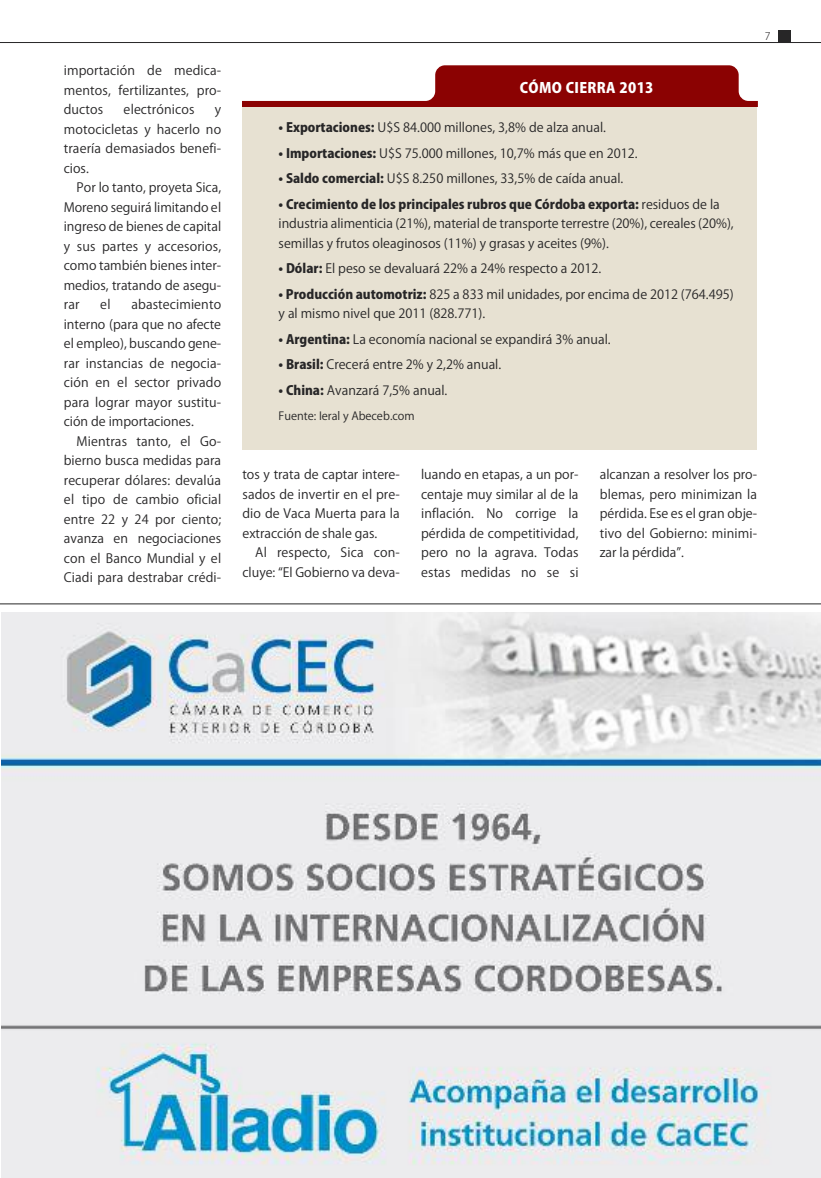
<style>
.page{position:relative;width:821px;height:1178px;background:#fff}
.page>*{position:absolute;margin:0;border:0;box-sizing:border-box;transform-origin:0 0}
.t1{font:800 14.25px "Koz Go Pro";letter-spacing:.025em;color:#fff}
.t2{font:12.75px/19.5px "Koz Go Pro";color:#272627;text-align:justify}
.t3{font:11.25px "Koz Go Pro";color:#272627}
.t4{font:300 10.5px "Koz Go Pro";color:#272627}
.s1{font-weight:800}
</style>
<div class="page">
<hr style="left:0;top:42px;width:821px;height:1px;background:#272627">
<div style="left:778px;top:30px;width:13px;height:13px;background:#272627"></div>
<hr style="left:0;top:604px;width:821px;height:1px;background:#272627">
<img style="left:1px;top:612px;width:820px;height:566px">
<div style="left:242px;top:104px;width:515px;height:346px;background:#e7e1d2"></div>
<svg style="left:242px;top:65px;width:515px;height:41px"></svg>
<p class="t2" style="left:64px;top:61px;width:159px">importación de medica&shy;mentos, fertilizantes, pro&shy;ductos</p>
<p class="t2" style="left:124px;top:100px;width:72px">electrónicos</p>
<p class="t2" style="left:64px;top:100px;width:159px;text-indent:151px">y motocicletas y hacerlo no traería demasiados benefi&shy;cios.</p>
<p class="t2" style="left:64px;top:178px;width:159px;text-indent:13px">Por lo tanto, proyeta Sica, Moreno seguirá limitando el ingreso de bienes de capital y sus partes y accesorios, como también bienes inter&shy;medios, tratando de asegu&shy;rar</p>
<p class="t2" style="left:64px;top:295px;width:159px;text-indent:68px">abastecimiento interno (para que no afecte el empleo), buscando gene&shy;rar instancias de negocia&shy;ción en el sector privado para lograr mayor sustitu&shy;ción de importaciones.</p>
<p class="t2" style="left:64px;top:431px;width:159px;text-indent:13px">Mientras tanto, el Go&shy;bierno busca medidas para recuperar dólares: devalúa el tipo de cambio oficial entre 22 y 24 por ciento; avanza en negociaciones con el Banco Mundial y el Ciadi para destrabar crédi-</p>
<p class="t2" style="left:100px;top:295px;width:12px">el</p>
<p class="t1" style="left:520px;top:78px;width:135px">CÓMO CIERRA 2013</p>
<p class="t2" style="left:279px;top:118px;width:329px"><span class="s1">• Exportaciones:</span> U$S 84.000 millones, 3,8% de alza anual.</p>
<p class="t2" style="left:279px;top:144px;width:360px"><span class="s1">• Importaciones:</span> U$S 75.000 millones, 10,7% más que en 2012.</p>
<p class="t2" style="left:279px;top:169px;width:346px"><span class="s1">• Saldo comercial:</span> U$S 8.250 millones, 33,5% de caída anual.</p>
<p class="t2" style="left:279px;top:195px;width:456px;text-align:left"><span class="s1">• Crecimiento de los principales rubros que Córdoba exporta:</span> residuos de la industria alimenticia (21%), material de transporte terrestre (20%), cereales (20%), semillas y frutos oleaginosos (11%) y grasas y aceites (9%).</p>
<p class="t2" style="left:279px;top:259px;width:324px"><span class="s1">• Dólar:</span> El peso se devaluará 22% a 24% respecto a 2012.</p>
<p class="t2" style="left:279px;top:285px;width:456px"><span class="s1">• producción automotriz:</span> 825 a 833 mil unidades, por encima de 2012 (764.495) y al mismo nivel que 2011 (828.771).</p>
<p class="t2" style="left:279px;top:330px;width:333px"><span class="s1">• Argentina:</span> La economía nacional se expandirá 3% anual.</p>
<p class="t2" style="left:279px;top:355px;width:224px"><span class="s1">• Brasil:</span> Crecerá entre 2% y 2,2% anual.</p>
<p class="t2" style="left:279px;top:381px;width:170px"><span class="s1">• China:</span> Avanzará 7,5% anual.</p>
<p class="t3" style="left:279px;top:409px;width:138px">Fuente: Ieral y Abeceb.com</p>
<p class="t4" style="left:765px;top:29px;width:7px">7</p>
<p class="t2" style="left:242px;top:465px;width:159px">tos y trata de captar intere&shy;sados de invertir en el pre&shy;dio de Vaca Muerta para la extracción de shale gas.</p>
<p class="t2" style="left:242px;top:543px;width:159px;text-align:right">Al respecto, Sica con&shy;cluye: “El Gobierno va deva-</p>
<p class="t2" style="left:421px;top:465px;width:159px">luando en etapas, a un por&shy;centaje muy similar al de la inflación. No corrige la pérdida de competitividad, pero no la agrava. Todas estas medidas no se si</p>
<p class="t2" style="left:600px;top:465px;width:159px">alcanzan a resolver los pro&shy;blemas, pero minimizan la pérdida. Ese es el gran obje&shy;tivo del Gobierno: minimi&shy;zar la pérdida”.</p>
</div>
